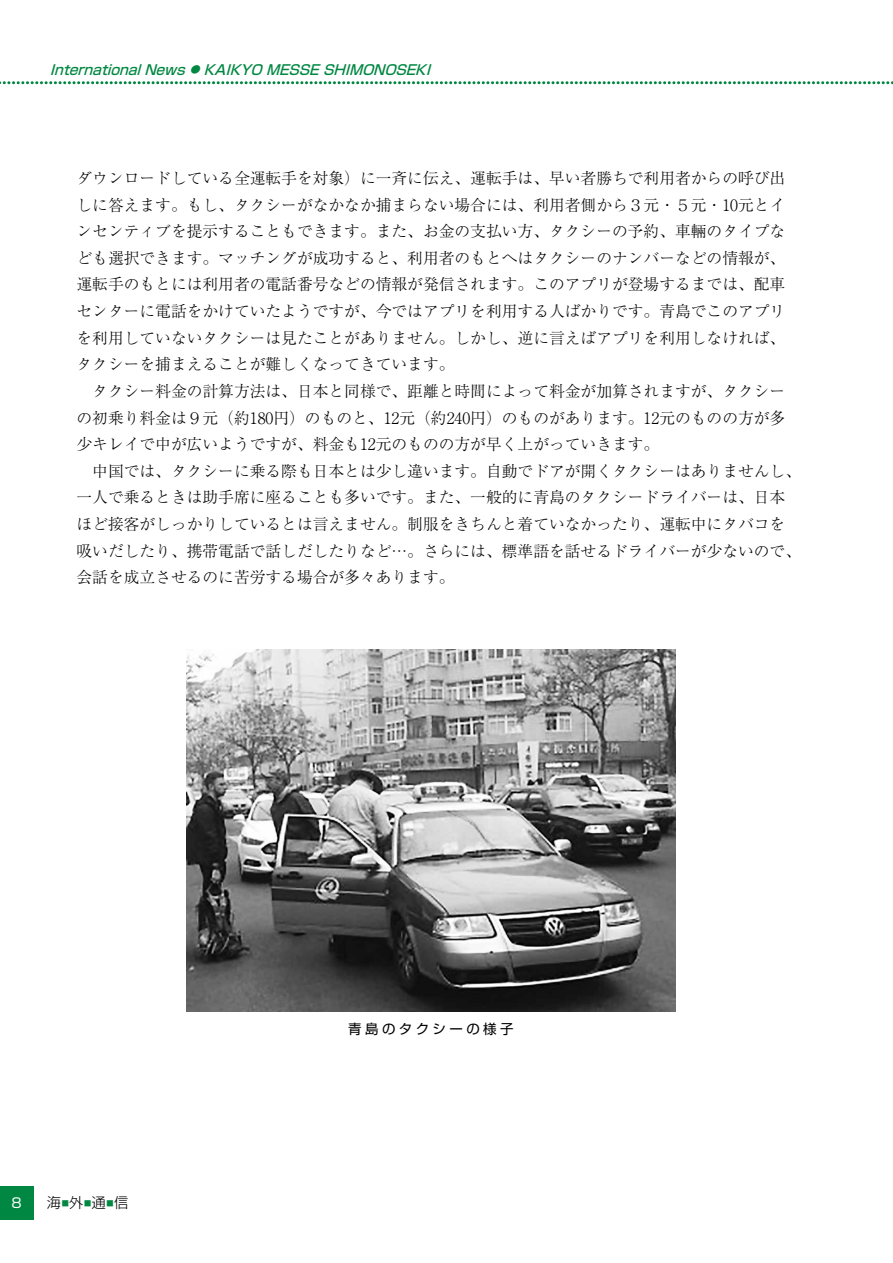
<style>
.page{position:relative;width:893px;height:1263px;background:#fff}
.page>*{position:absolute;margin:0;border:0;box-sizing:border-box;transform-origin:0 0}
.t1{font:300 15.75px/26.5px "Ryumin Pr 6 N";color:#000}
.t2{font:300 14.25px "Shin Go Pr 6 N";color:#000}
.t3{font:italic 500 13.65px "Shin Go Pr 6 N";color:#008842}
.t4{font:13.5px "Shin Go Pr 6 N";letter-spacing:.25em;color:#000}
.t5{font:13.5px "Shin Go Pr 6 N";color:#fff}
.s1{font-size:9.6px}
</style>
<div class="page">
<svg style="left:0;top:81px;width:893px;height:3px"></svg>
<div style="left:0;top:1186px;width:33px;height:33px;background:#008842"></div>
<img style="left:187px;top:649px;width:488px;height:362px">
<p class="t3" style="left:50px;top:59px;width:387px">InternationalNews<span class="s1">●</span> KAIKYO MESSESHIMONOSEKI</p>
<p class="t1" style="left:77px;top:164px;width:726px">ダウンロードしている全運転手を対象）に一斉に伝え、運転手は、早い者勝ちで利用者からの呼び出しに答えます。もし、タクシーがなかなか捕まらない場合には、利用者側から３元・５元・10元とインセンティブを提示することもできます。また、お金の支払い方、タクシーの予約、車輛のタイプなども選択できます。マッチングが成功すると、利用者のもとへはタクシーのナンバーなどの情報が、運転手のもとには利用者の電話番号などの情報が発信されます。このアプリが登場するまでは、配車センターに電話をかけていたようですが、今ではアプリを利用する人ばかりです。青島でこのアプリを利用していないタクシーは見たことがありません。しかし、逆に言えばアプリを利用しなければ、タクシーを捕まえることが難しくなってきています。<br>　タクシー料金の計算方法は、日本と同様で、距離と時間によって料金が加算されますが、タクシーの初乗り料金は９元（約180円）のものと、12元（約240円）のものがあります。12元のものの方が多少キレイで中が広いようですが、料金も12元のものの方が早く上がっていきます。<br>　中国では、タクシーに乗る際も日本とは少し違います。自動でドアが開くタクシーはありませんし、一人で乗るときは助手席に座ることも多いです。また、一般的に青島のタクシードライバーは、日本ほど接客がしっかりしているとは言えません。制服をきちんと着ていなかったり、運転中にタバコを吸いだしたり、携帯電話で話しだしたりなど…。さらには、標準語を話せるドライバーが少ないので、会話を成立させるのに苦労する場合が多々あります。</p>
<p class="t5" style="left:11px;top:1192px;width:12px">8</p>
<p class="t2" style="left:47px;top:1191px;width:83px">海<sup>■</sup>外<sup>■</sup>通<sup>■</sup>信</p>
<p class="t4" style="left:348px;top:1018px;width:167px">青島のタクシーの様子</p>
</div>
